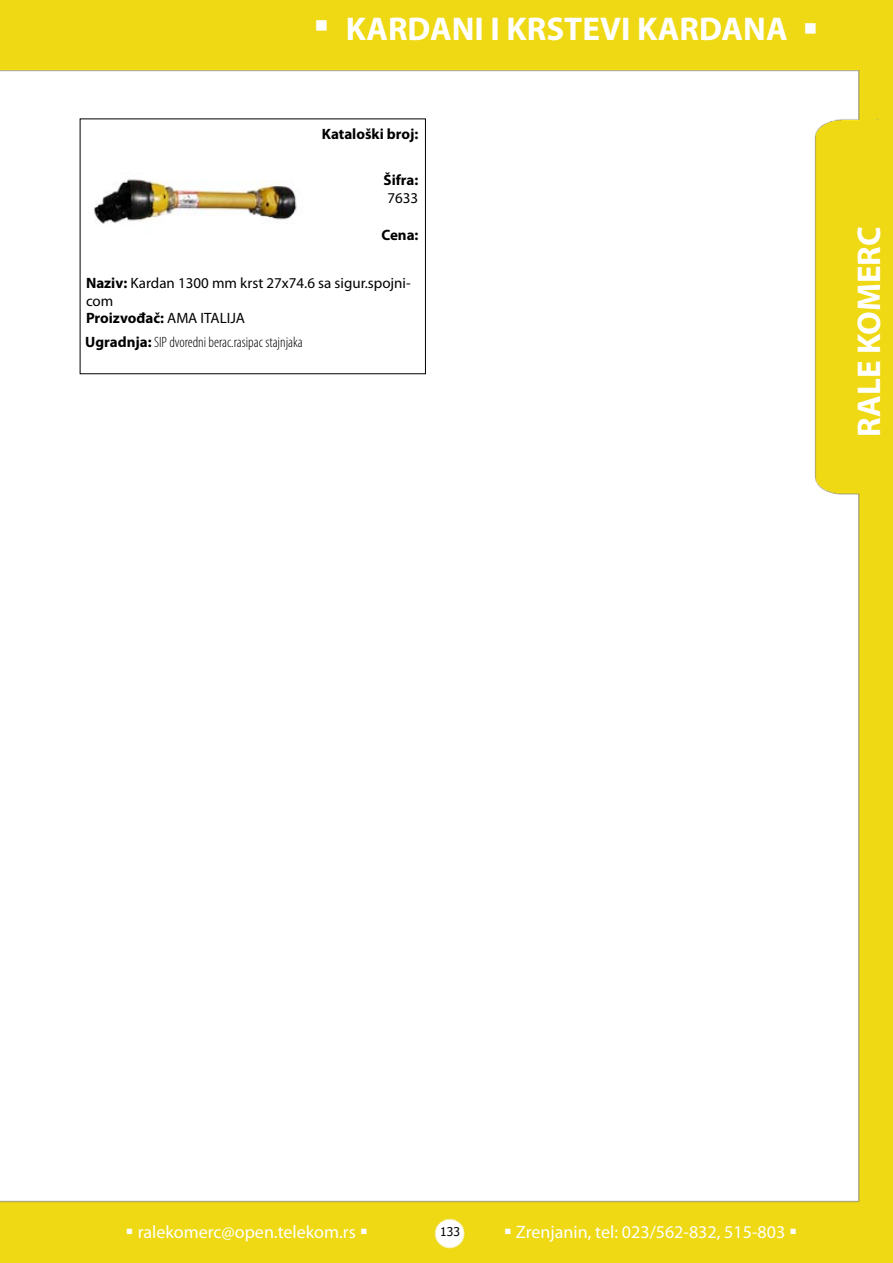
<style>
.page{position:relative;width:893px;height:1263px;background:#fff}
.page>*{position:absolute;margin:0;border:0;box-sizing:border-box;transform-origin:0 0}
.t1{font:700 33px "Myriad Pro";color:#fff}
.t2{font:18px "Myriad Pro";color:#fff}
.t3{font:18px "Wingdings";color:#fff}
.t4{font:15px/17.4px "Myriad Pro";color:#000}
.t5{font:300 condensed 15px "Myriad Pro";color:#000}
.t6{font:700 15px "Myriad Pro";color:#000}
.t7{font:12px "Tahoma";color:#000}
.s1{font-weight:700}
.s2{font-weight:700;font-stretch:normal}
</style>
<div class="page">
<img style="left:0;top:0;width:893px;height:1263px">
<img style="left:86px;top:164px;width:220px;height:74px">
<h1 class="t1" style="left:346px;top:8px;width:443px">KARDANI I KRSTEVI KARDANA</h1>
<p class="t3" style="left:315px;top:16px;width:15px">■</p>
<p class="t3" style="left:804px;top:19px;width:15px">■</p>
<p class="t6" style="left:322px;top:124px;width:98px">Kataloški broj:</p>
<p class="t6" style="left:384px;top:170px;width:36px">Šifra:</p>
<p class="t4" style="left:387px;top:189px;width:32px">7633</p>
<p class="t6" style="left:381px;top:226px;width:39px">Cena:</p>
<p class="t4" style="left:86px;top:274px;width:326px"><span class="s1">Naziv:</span> Kardan 1300 mm krst 27x74.6 sa sigur.spojni&shy;com<br><span class="s1">Proizvođač:</span> AMA ITALIJA</p>
<p class="t5" style="left:85px;top:334px;width:219px"><span class="s2">Ugradnja:</span> SIP dvoredni berac.rasipac stajnjaka</p>
<h1 class="t1" style="left:848px;top:437px;width:212px;rotate:-90deg">RALE KOMERC</h1>
<p class="t2" style="left:126px;top:1221px;width:244px">▪ ralekomerc@open.telekom.rs ▪</p>
<p class="t2" style="left:504px;top:1221px;width:295px">▪ Zrenjanin, tel: 023/562-832, 515-803 ▪</p>
<p class="t7" style="left:440px;top:1224px;width:21px">133</p>
</div>
